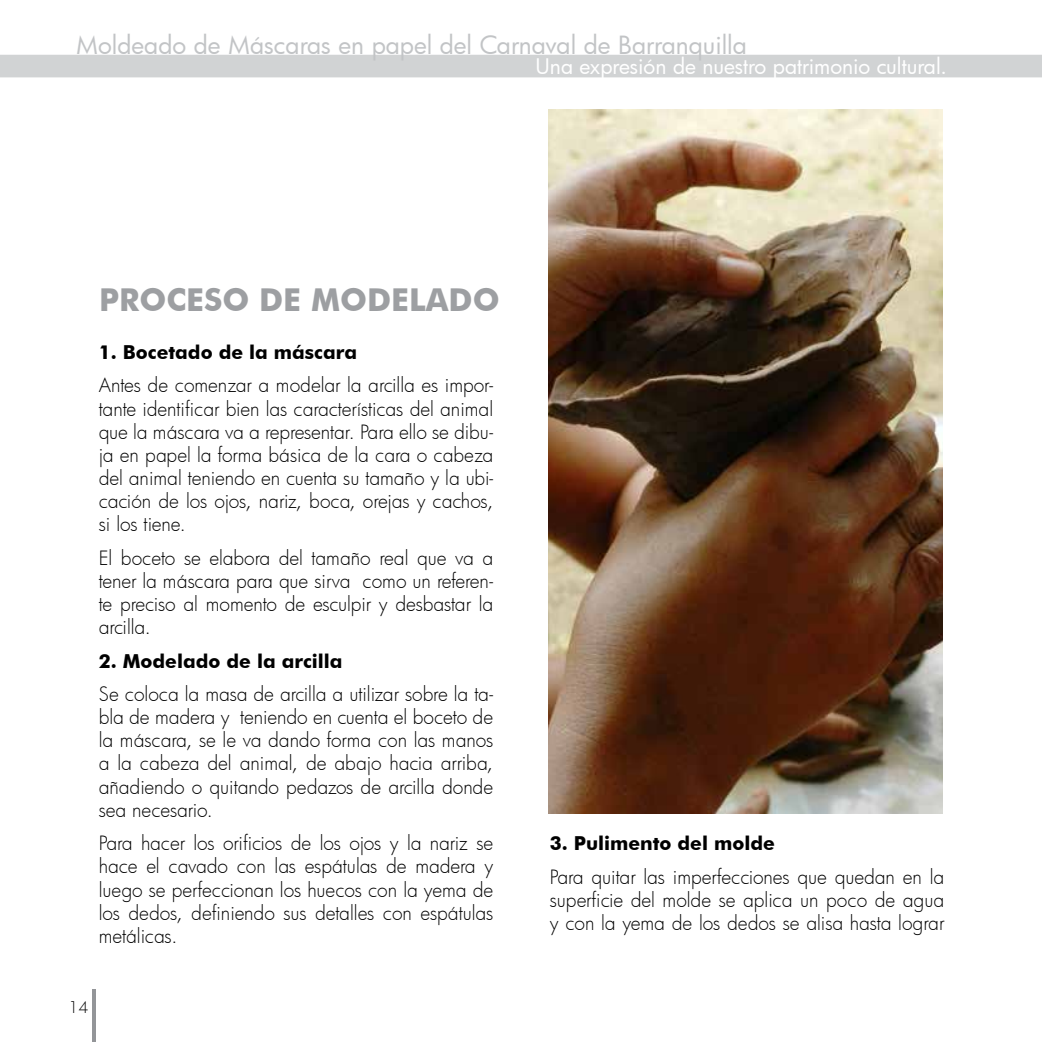
<style>
.page{position:relative;width:1042px;height:1042px;background:#fff}
.page>*{position:absolute;margin:0;border:0;box-sizing:border-box;transform-origin:0 0}
.t1{font:700 31.5px "Futura BT";color:#9d9fa2}
.t2{font:24.5px "Futura";color:#c2c4c6}
.t3{font:21px "Futura";color:#fff}
.t4{font:300 19.25px/23.1px "Futura";letter-spacing:-.005em;color:#000;text-align:justify}
.t5{font:700 19.25px "Futura BT";color:#000}
.t6{font:300 15.75px "Futura";color:#000}
</style>
<div class="page">
<div style="left:0;top:55px;width:1042px;height:22px;background:#d1d3d4"></div>
<hr style="left:93px;top:989px;width:3px;height:53px;background:#939598">
<img style="left:548px;top:109px;width:395px;height:704px">
<p class="t2" style="left:76px;top:29px;width:672px">Moldeado de Máscaras en papel del Carnaval de Barranquilla</p>
<p class="t3" style="left:536px;top:52px;width:413px">Una expresión de nuestro patrimonio cultural.</p>
<h1 class="t1" style="left:99px;top:281px;width:402px">PROCESO DE MODELADO</h1>
<p class="t5" style="left:99px;top:340px;width:260px">1. Bocetado de la máscara</p>
<p class="t4" style="left:99px;top:373px;width:396px">Antes de comenzar a modelar la arcilla es impor&shy;tante identificar bien las características del animal que la máscara va a representar. Para ello se dibu&shy;ja en papel la forma básica de la cara o cabeza del animal teniendo en cuenta su tamaño y la ubi&shy;cación de los ojos, nariz, boca, orejas y cachos, si los tiene.</p>
<p class="t4" style="left:99px;top:546px;width:396px">El boceto se elabora del tamaño real que va a tener la máscara para que sirva como un referen&shy;te preciso al momento de esculpir y desbastar la arcilla.</p>
<p class="t5" style="left:99px;top:649px;width:245px">2. Modelado de la arcilla</p>
<p class="t4" style="left:99px;top:682px;width:396px">Se coloca la masa de arcilla a utilizar sobre la ta&shy;bla de madera y teniendo en cuenta el boceto de la máscara, se le va dando forma con las manos a la cabeza del animal, de abajo hacia arriba, añadiendo o quitando pedazos de arcilla donde sea necesario.</p>
<p class="t4" style="left:99px;top:831px;width:396px">Para hacer los orificios de los ojos y la nariz se hace el cavado con las espátulas de madera y luego se perfeccionan los huecos con la yema de los dedos, definiendo sus detalles con espátulas metálicas.</p>
<p class="t5" style="left:550px;top:832px;width:227px">3. Pulimento del molde</p>
<p class="t4" style="left:550px;top:865px;width:396px">Para quitar las imperfecciones que quedan en la superficie del molde se aplica un poco de agua y con la yema de los dedos se alisa hasta lograr</p>
<p class="t6" style="left:69px;top:996px;width:21px">14</p>
</div>
